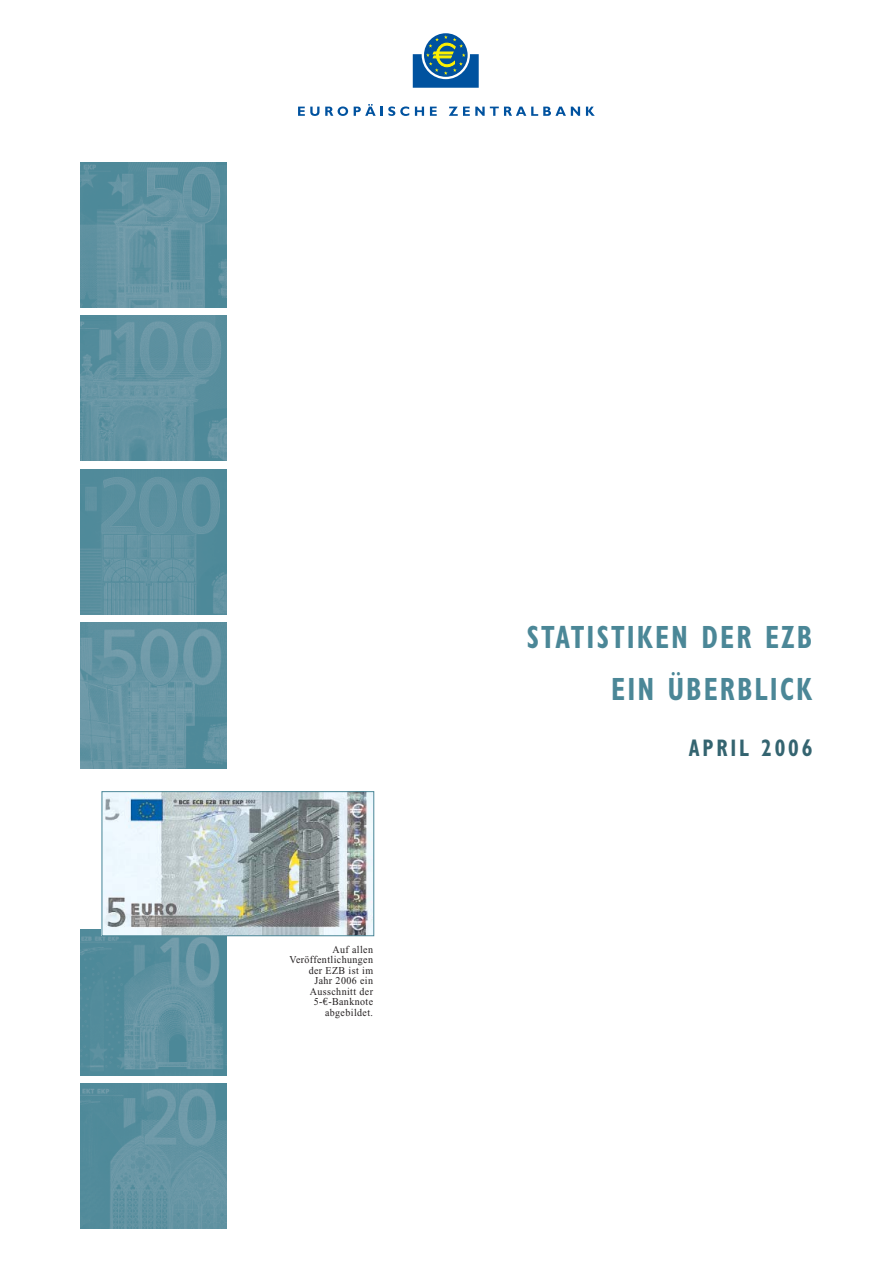
<style>
.page{position:relative;width:893px;height:1263px;background:#fff}
.page>*{position:absolute;margin:0;border:0;box-sizing:border-box;transform-origin:0 0}
.t1{font:700 condensed 32.25px/52.2px "Gill Sans";letter-spacing:.075em;color:#4b8797;text-align:right;scale:.85 1}
.t2{font:700 condensed 24px "Gill Sans";letter-spacing:.135em;color:#346470;scale:.85 1}
.t3{font:10.5px/10.5px "Times New Roman";letter-spacing:.04em;color:#231f20;text-align:right;scale:.95 1}
.s1{font-family:"Euro Serif"}
</style>
<div class="page">
<svg style="left:424px;top:33px;width:43px;height:44px"></svg>
<svg style="left:413px;top:35px;width:65px;height:53px"></svg>
<svg style="left:298px;top:107px;width:21px;height:9px"></svg>
<svg style="left:325px;top:104px;width:84px;height:12px"></svg>
<svg style="left:415px;top:107px;width:9px;height:9px"></svg>
<svg style="left:430px;top:107px;width:6px;height:9px"></svg>
<svg style="left:449px;top:107px;width:8px;height:9px"></svg>
<svg style="left:463px;top:107px;width:21px;height:9px"></svg>
<svg style="left:490px;top:107px;width:90px;height:9px"></svg>
<svg style="left:586px;top:107px;width:8px;height:9px"></svg>
<img style="left:81px;top:162px;width:145px;height:145px">
<img style="left:81px;top:316px;width:145px;height:145px">
<img style="left:81px;top:469px;width:145px;height:146px">
<img style="left:81px;top:623px;width:145px;height:145px">
<img style="left:81px;top:930px;width:145px;height:145px">
<img style="left:81px;top:1084px;width:145px;height:145px">
<img style="left:104px;top:793px;width:268px;height:141px">
<div style="left:102px;top:791px;width:272px;height:145px;border:1px solid #4b8797"></div>
<p class="t3" style="left:289px;top:945px;width:89px">Auf allen<br>Veröffentlichungen der EZB ist im<br>Jahr 2006 ein<br>Ausschnitt der<br>5-<span class="s1">€</span>-Banknote abgebildet.</p>
<h1 class="t1" style="left:527px;top:614px;width:337px">STATISTIKEN DER EZB<br>EIN ÜBERBLICK</h1>
<h2 class="t2" style="left:689px;top:740px;width:147px">APRIL 2006</h2>
</div>
